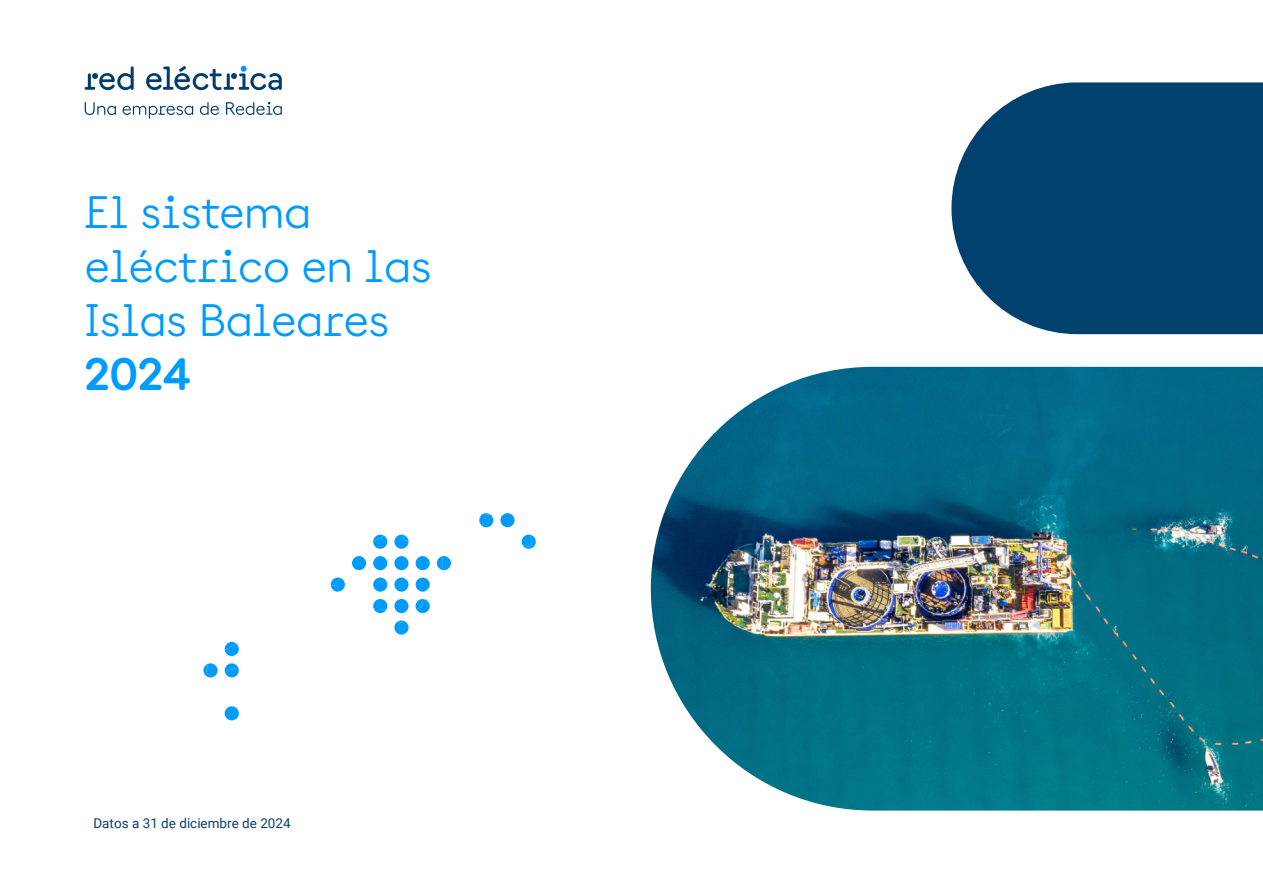
<style>
.page{position:relative;width:1263px;height:893px;background:#fff}
.page>*{position:absolute;margin:0;border:0;box-sizing:border-box;transform-origin:0 0}
.t1{font:45px/54px "Documan";color:#009bff}
.t2{font:600 45px "Documan";color:#009bff}
.t3{font:13.5px "Roboto";color:#09416c}
</style>
<div class="page">
<svg style="left:85px;top:102px;width:31px;height:13px"></svg>
<svg style="left:123px;top:106px;width:70px;height:12px"></svg>
<svg style="left:200px;top:102px;width:19px;height:13px"></svg>
<svg style="left:226px;top:102px;width:56px;height:13px"></svg>
<svg style="left:85px;top:67px;width:49px;height:23px"></svg>
<svg style="left:146px;top:66px;width:136px;height:24px"></svg>
<svg style="left:951px;top:82px;width:312px;height:252px;background:#16517a"></svg>
<div style="left:225px;top:706px;width:14px;height:14px;background:#009bff;border-radius:50%"></div>
<svg style="left:225px;top:642px;width:14px;height:14px"></svg>
<svg style="left:203px;top:663px;width:15px;height:14px"></svg>
<svg style="left:225px;top:663px;width:14px;height:14px"></svg>
<svg style="left:373px;top:535px;width:14px;height:14px"></svg>
<svg style="left:394px;top:535px;width:14px;height:14px"></svg>
<div style="left:352px;top:556px;width:14px;height:14px;background:#009bff;border-radius:50%"></div>
<div style="left:373px;top:556px;width:14px;height:14px;background:#009bff;border-radius:50%"></div>
<div style="left:394px;top:556px;width:14px;height:14px;background:#009bff;border-radius:50%"></div>
<svg style="left:416px;top:556px;width:14px;height:14px"></svg>
<svg style="left:331px;top:577px;width:14px;height:15px"></svg>
<div style="left:373px;top:577px;width:14px;height:15px;background:#009bff;border-radius:50%"></div>
<div style="left:394px;top:577px;width:14px;height:15px;background:#009bff;border-radius:50%"></div>
<svg style="left:416px;top:577px;width:14px;height:15px"></svg>
<svg style="left:373px;top:599px;width:14px;height:14px"></svg>
<div style="left:394px;top:599px;width:14px;height:14px;background:#009bff;border-radius:50%"></div>
<svg style="left:416px;top:599px;width:14px;height:14px"></svg>
<svg style="left:394px;top:620px;width:14px;height:15px"></svg>
<svg style="left:437px;top:556px;width:14px;height:14px"></svg>
<svg style="left:479px;top:513px;width:14px;height:14px"></svg>
<svg style="left:500px;top:513px;width:15px;height:14px"></svg>
<svg style="left:522px;top:535px;width:14px;height:14px"></svg>
<img style="left:651px;top:367px;width:612px;height:443px">
<p class="t1" style="left:85px;top:180px;width:349px">El sistema eléctrico en las<br>Islas Baleares</p>
<p class="t2" style="left:85px;top:334px;width:107px">2024</p>
<p class="t3" style="left:93px;top:813px;width:199px">Datos a 31 de diciembre de 2024</p>
</div>
